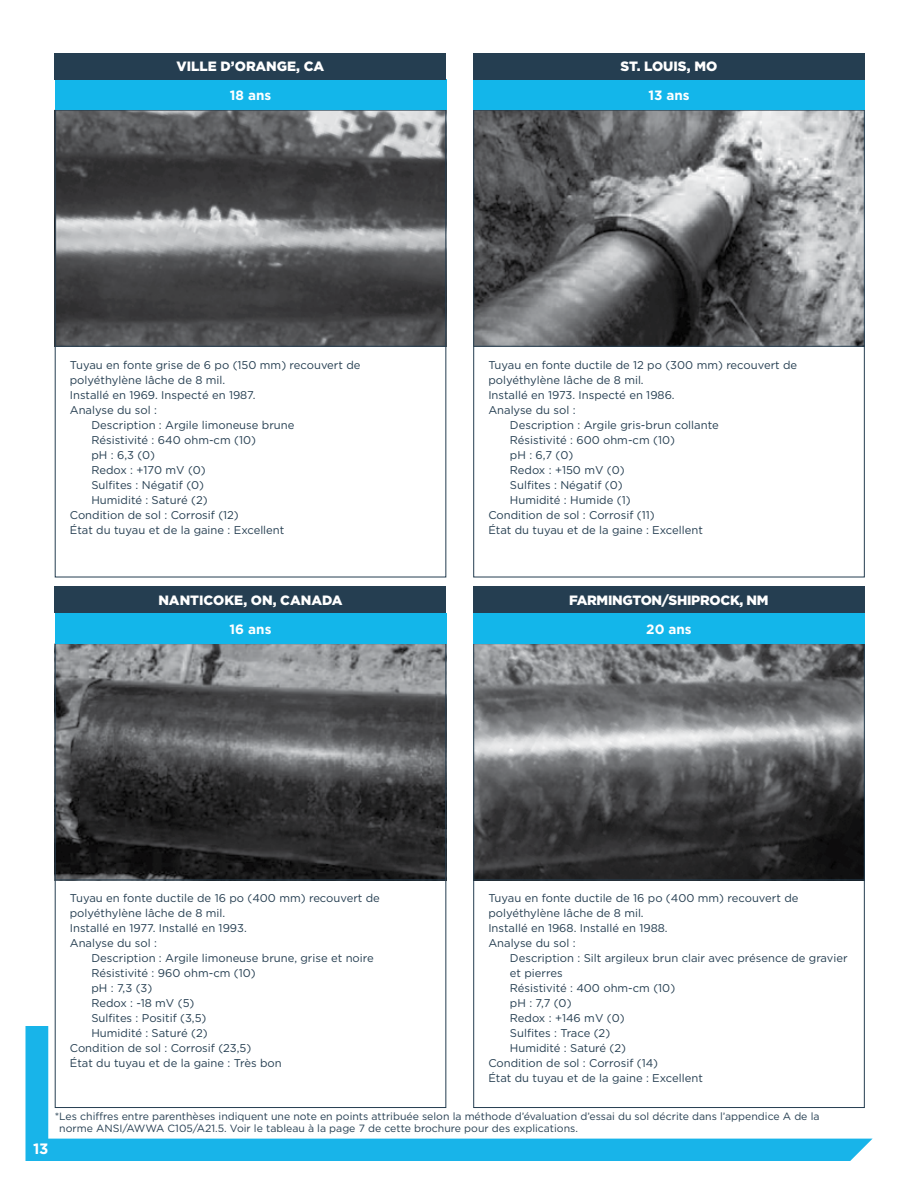
<style>
.page{position:relative;width:918px;height:1188px;background:#fff}
.page>*{position:absolute;margin:0;border:0;box-sizing:border-box;transform-origin:0 0}
.t1{font:700 15px "Gotham";color:#fff}
.t2{font:900 13.5px "Gotham";letter-spacing:-.005em;color:#fff}
.t3{font:700 13.5px "Gotham";color:#fff}
.t4{font:11.25px/15px "Gotham";color:#253e51}
.t5{font:10.5px/12px "Gotham";color:#253e51}
</style>
<div class="page">
<svg style="left:25px;top:1026px;width:848px;height:135px"></svg>
<img style="left:57px;top:112px;width:387px;height:234px">
<div style="left:55px;top:80px;width:391px;height:30px;background:#13b6ea"></div>
<div style="left:55px;top:53px;width:391px;height:27px;background:#253e51"></div>
<img style="left:57px;top:645px;width:387px;height:235px">
<div style="left:55px;top:613px;width:391px;height:30px;background:#13b6ea"></div>
<div style="left:55px;top:586px;width:391px;height:27px;background:#253e51"></div>
<img style="left:475px;top:112px;width:388px;height:234px">
<div style="left:473px;top:80px;width:392px;height:30px;background:#13b6ea"></div>
<div style="left:473px;top:53px;width:392px;height:27px;background:#253e51"></div>
<img style="left:475px;top:645px;width:388px;height:235px">
<div style="left:473px;top:613px;width:392px;height:30px;background:#13b6ea"></div>
<div style="left:473px;top:586px;width:392px;height:27px;background:#253e51"></div>
<hr style="left:55px;top:346px;width:391px;height:1px;background:#253e51">
<hr style="left:55px;top:880px;width:391px;height:1px;background:#253e51">
<hr style="left:474px;top:346px;width:391px;height:1px;background:#253e51">
<hr style="left:474px;top:880px;width:391px;height:1px;background:#253e51">
<p class="t2" style="left:177px;top:57px;width:149px">VILLE D’ORANGE, CA</p>
<p class="t2" style="left:621px;top:57px;width:98px">ST. LOUIS, MO</p>
<p class="t3" style="left:230px;top:86px;width:43px">18 ans</p>
<p class="t3" style="left:648px;top:86px;width:43px">13 ans</p>
<p class="t4" style="left:70px;top:357px;width:292px">Tuyau en fonte grise de 6 po (150 mm) recouvert de</p>
<p class="t4" style="left:70px;top:372px;width:157px">polyéthylène lâche de 8 mil.</p>
<p class="t4" style="left:70px;top:387px;width:187px">Installé en 1969. Inspecté en 1987.</p>
<p class="t4" style="left:70px;top:402px;width:89px">Analyse du sol :</p>
<p class="t4" style="left:91px;top:417px;width:205px">Description : Argile limoneuse brune</p>
<p class="t4" style="left:91px;top:432px;width:166px">Résistivité : 640 ohm-cm (10)</p>
<p class="t4" style="left:91px;top:447px;width:65px">pH : 6,3 (0)</p>
<p class="t4" style="left:91px;top:462px;width:116px">Redox : +170 mV (0)</p>
<p class="t4" style="left:91px;top:477px;width:114px">Sulfites : Négatif (0)</p>
<p class="t4" style="left:91px;top:492px;width:118px">Humidité : Saturé (2)</p>
<p class="t4" style="left:70px;top:507px;width:171px">Condition de sol : Corrosif (12)</p>
<p class="t4" style="left:70px;top:522px;width:216px">État du tuyau et de la gaine : Excellent</p>
<p class="t4" style="left:488px;top:357px;width:310px">Tuyau en fonte ductile de 12 po (300 mm) recouvert de</p>
<p class="t4" style="left:488px;top:372px;width:157px">polyéthylène lâche de 8 mil.</p>
<p class="t4" style="left:488px;top:387px;width:188px">Installé en 1973. Inspecté en 1986.</p>
<p class="t4" style="left:488px;top:402px;width:89px">Analyse du sol :</p>
<p class="t4" style="left:510px;top:417px;width:210px">Description : Argile gris-brun collante</p>
<p class="t4" style="left:510px;top:432px;width:167px">Résistivité : 600 ohm-cm (10)</p>
<p class="t4" style="left:510px;top:447px;width:65px">pH : 6,7 (0)</p>
<p class="t4" style="left:510px;top:462px;width:116px">Redox : +150 mV (0)</p>
<p class="t4" style="left:510px;top:477px;width:114px">Sulfites : Négatif (0)</p>
<p class="t4" style="left:510px;top:492px;width:122px">Humidité : Humide (1)</p>
<p class="t4" style="left:488px;top:507px;width:168px">Condition de sol : Corrosif (11)</p>
<p class="t4" style="left:488px;top:522px;width:216px">État du tuyau et de la gaine : Excellent</p>
<p class="t2" style="left:158px;top:590px;width:186px">NANTICOKE, ON, CANADA</p>
<p class="t2" style="left:569px;top:590px;width:201px">FARMINGTON/SHIPROCK, NM</p>
<p class="t3" style="left:230px;top:620px;width:43px">16 ans</p>
<p class="t3" style="left:646px;top:620px;width:47px">20 ans</p>
<p class="t4" style="left:488px;top:891px;width:312px">Tuyau en fonte ductile de 16 po (400 mm) recouvert de polyéthylène lâche de 8 mil.<br>Installé en 1968. Installé en 1988.<br>Analyse du sol :</p>
<p class="t4" style="left:510px;top:951px;width:339px">Description : Silt argileux brun clair avec présence de gravier</p>
<p class="t4" style="left:510px;top:966px;width:54px">et pierres</p>
<p class="t4" style="left:510px;top:981px;width:167px">Résistivité : 400 ohm-cm (10)</p>
<p class="t4" style="left:510px;top:996px;width:63px">pH : 7,7 (0)</p>
<p class="t4" style="left:510px;top:1011px;width:116px">Redox : +146 mV (0)</p>
<p class="t4" style="left:510px;top:1026px;width:102px">Sulfites : Trace (2)</p>
<p class="t4" style="left:510px;top:1041px;width:118px">Humidité : Saturé (2)</p>
<p class="t4" style="left:488px;top:1056px;width:171px">Condition de sol : Corrosif (14)</p>
<p class="t4" style="left:488px;top:1071px;width:216px">État du tuyau et de la gaine : Excellent</p>
<p class="t5" style="left:59px;top:1110px;width:762px;text-indent:-5px">*Les chiffres entre parenthèses indiquent une note en points attribuée selon la méthode d’évaluation d’essai du sol décrite dans l’appendice A de la norme ANSI/AWWA C105/A21.5. Voir le tableau à la page 7 de cette brochure pour des explications.</p>
<p class="t4" style="left:70px;top:891px;width:312px">Tuyau en fonte ductile de 16 po (400 mm) recouvert de polyéthylène lâche de 8 mil.<br>Installé en 1977. Installé en 1993.<br>Analyse du sol :</p>
<p class="t4" style="left:91px;top:951px;width:284px">Description : Argile limoneuse brune, grise et noire</p>
<p class="t4" style="left:91px;top:966px;width:166px">Résistivité : 960 ohm-cm (10)</p>
<p class="t4" style="left:91px;top:981px;width:62px">pH : 7,3 (3)</p>
<p class="t4" style="left:91px;top:996px;width:105px">Redox : -18 mV (5)</p>
<p class="t4" style="left:91px;top:1011px;width:117px">Sulfites : Positif (3,5)</p>
<p class="t4" style="left:91px;top:1026px;width:118px">Humidité : Saturé (2)</p>
<p class="t4" style="left:70px;top:1041px;width:183px">Condition de sol : Corrosif (23,5)</p>
<p class="t4" style="left:70px;top:1056px;width:213px">État du tuyau et de la gaine : Très bon</p>
<h1 class="t1" style="left:33px;top:1139px;width:17px">13</h1>
</div>
